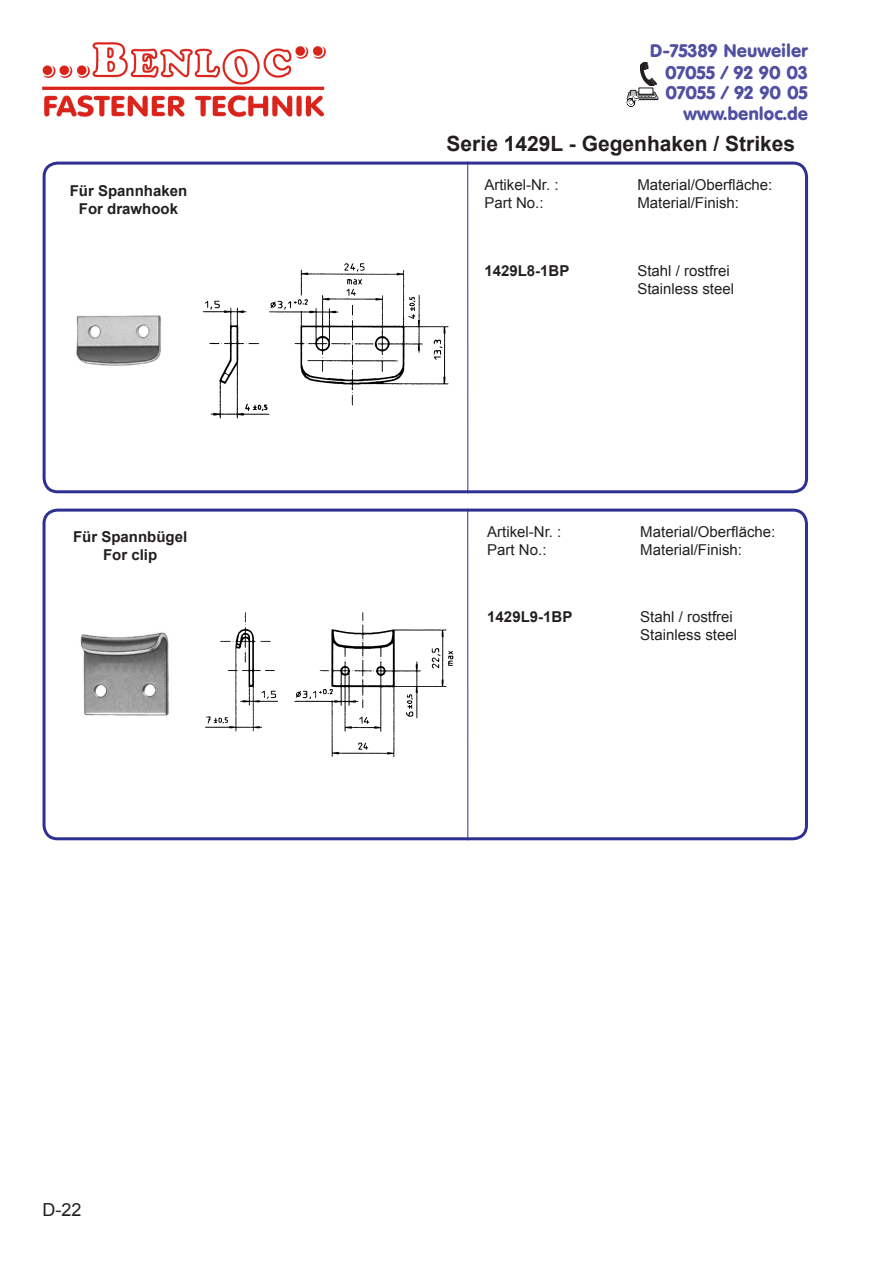
<style>
.page{position:relative;width:893px;height:1263px;background:#fff}
.page>*{position:absolute;margin:0;border:0;box-sizing:border-box;transform-origin:0 0}
.t1{font:700 21px "Arial";color:#231f20}
.t2{font:18px/22.2px "VAG Rounded BT";color:#504fa1;text-align:right}
.t3{font:18px "Arial";color:#231f20}
.t4{font:15px/18px "Arial";color:#231f20}
.t5{font:700 15px "Arial";color:#231f20}
</style>
<div class="page">
<svg style="left:627px;top:90px;width:31px;height:16px"></svg>
<img style="left:640px;top:63px;width:16px;height:22px">
<img style="left:43px;top:43px;width:283px;height:74px">
<div style="left:43px;top:162px;width:765px;height:331px;border:3px solid #2e3092;border-radius:14px"></div>
<hr style="left:467px;top:162px;width:1px;height:331px;background:#2e3092">
<img style="left:76px;top:315px;width:85px;height:51px">
<img style="left:202px;top:263px;width:247px;height:156px">
<hr style="left:467px;top:509px;width:1px;height:331px;background:#2e3092">
<div style="left:43px;top:509px;width:765px;height:331px;border:3px solid #2e3092;border-radius:14px"></div>
<img style="left:80px;top:632px;width:89px;height:84px">
<img style="left:205px;top:612px;width:249px;height:145px">
<p class="t5" style="left:70px;top:181px;width:119px">Für Spannhaken</p>
<p class="t5" style="left:79px;top:199px;width:101px">For drawhook</p>
<p class="t5" style="left:73px;top:526px;width:116px">Für Spannbügel</p>
<p class="t5" style="left:103px;top:544px;width:56px">For clip</p>
<p class="t3" style="left:43px;top:1198px;width:41px">D-22</p>
<p class="t2" style="left:650px;top:39px;width:160px">D-75389 Neuweiler<br>07055 / 92 90 03</p>
<p class="t2" style="left:665px;top:83px;width:144px;line-height:20.2px">07055 / 92 90 05 www.benloc.de</p>
<p class="t1" style="left:447px;top:130px;width:350px">Serie 1429L - Gegenhaken / Strikes</p>
<p class="t4" style="left:484px;top:176px;width:76px">Artikel-Nr. :</p>
<p class="t4" style="left:637px;top:176px;width:137px">Material/Oberfläche:</p>
<p class="t4" style="left:484px;top:194px;width:61px">Part No.:</p>
<p class="t4" style="left:637px;top:194px;width:103px">Material/Finish:</p>
<p class="t5" style="left:484px;top:260px;width:87px">1429L8-1BP</p>
<p class="t4" style="left:637px;top:262px;width:98px">Stahl / rostfrei<br>Stainless steel</p>
<p class="t4" style="left:487px;top:522px;width:76px">Artikel-Nr. :</p>
<p class="t4" style="left:640px;top:522px;width:137px">Material/Oberfläche:</p>
<p class="t4" style="left:487px;top:540px;width:61px">Part No.:</p>
<p class="t4" style="left:640px;top:540px;width:103px">Material/Finish:</p>
<p class="t5" style="left:487px;top:607px;width:87px">1429L9-1BP</p>
<p class="t4" style="left:640px;top:608px;width:98px">Stahl / rostfrei<br>Stainless steel</p>
</div>
